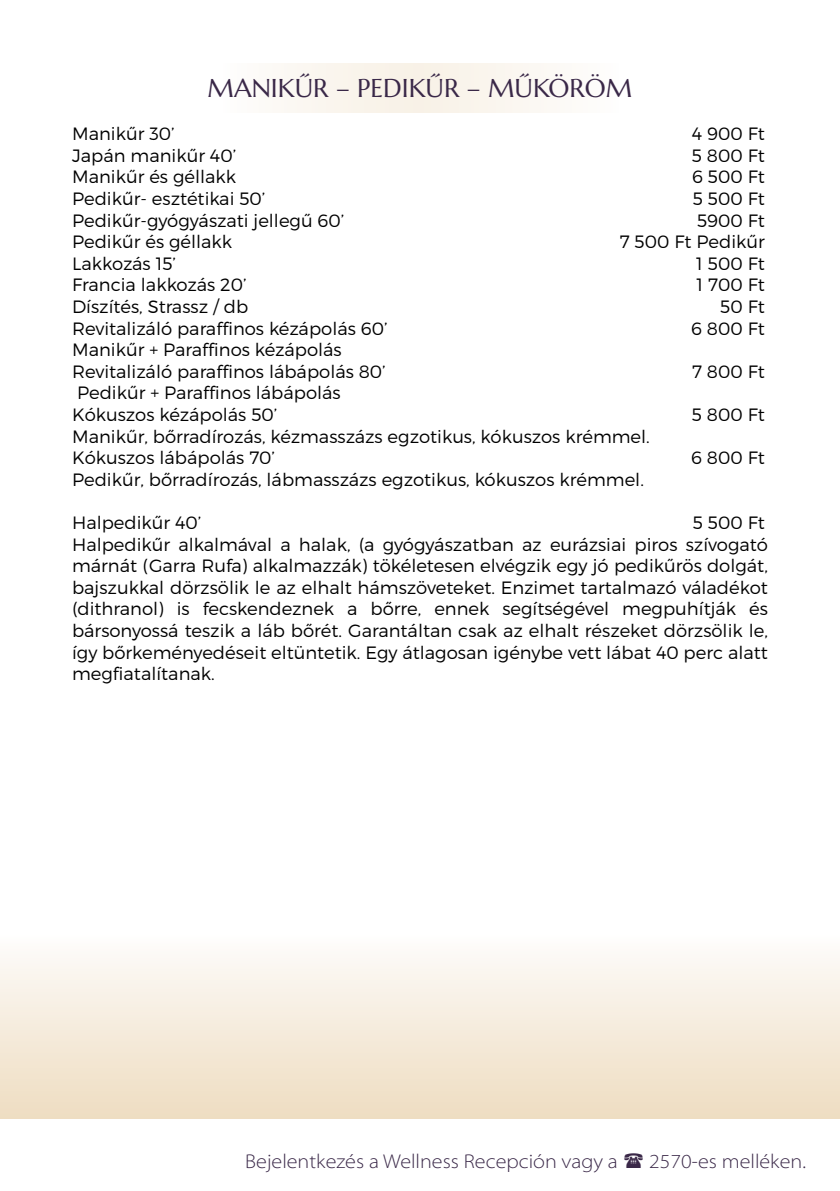
<style>
.page{position:relative;width:840px;height:1191px;background:#fff}
.page>*{position:absolute;margin:0;border:0;box-sizing:border-box;transform-origin:0 0}
.t1{font:25.8px "Marcellus";color:#3a2848}
.t2{font:300 semi-expanded 20px "Myriad Pro";color:#3a2848}
.t3{font:300 17.8px/21.6px "Montserrat";color:#000}
</style>
<div class="page">
<div style="left:0;top:935px;width:839px;height:184px;background:linear-gradient(to bottom,#fdfcfb,#eeddc1)"></div>
<div style="left:221px;top:63px;width:397px;height:49px;background:#fbf6f0"></div>
<h1 class="t1" style="left:207px;top:72px;width:426px">MANIKŰR – PEDIKŰR – MŰKÖRÖM</h1>
<p class="t3" style="left:72px;top:123px;width:104px">Manikűr 30’</p>
<p class="t3" style="left:691px;top:123px;width:74px">4 900 Ft</p>
<p class="t3" style="left:72px;top:144px;width:165px">Japán manikűr 40’</p>
<p class="t3" style="left:691px;top:144px;width:74px">5 800 Ft</p>
<p class="t3" style="left:72px;top:166px;width:165px">Manikűr és géllakk</p>
<p class="t3" style="left:691px;top:166px;width:74px">6 500 Ft</p>
<p class="t3" style="left:72px;top:187px;width:195px">Pedikűr- esztétikai 50’</p>
<p class="t3" style="left:692px;top:187px;width:73px">5 500 Ft</p>
<p class="t3" style="left:72px;top:209px;width:274px">Pedikűr-gyógyászati jellegű 60’</p>
<p class="t3" style="left:696px;top:209px;width:69px">5900 Ft</p>
<p class="t3" style="left:72px;top:231px;width:161px">Pedikűr és géllakk</p>
<p class="t3" style="left:619px;top:231px;width:147px">7 500 Ft Pedikűr</p>
<p class="t3" style="left:72px;top:252px;width:105px">Lakkozás 15’</p>
<p class="t3" style="left:696px;top:252px;width:70px">1 500 Ft</p>
<p class="t3" style="left:72px;top:274px;width:176px">Francia lakkozás 20’</p>
<p class="t3" style="left:696px;top:274px;width:70px">1 700 Ft</p>
<p class="t3" style="left:72px;top:295px;width:177px">Díszítés, Strassz / db</p>
<p class="t3" style="left:719px;top:295px;width:46px">50 Ft</p>
<p class="t3" style="left:72px;top:317px;width:317px">Revitalizáló paraffinos kézápolás 60’</p>
<p class="t3" style="left:690px;top:317px;width:75px">6 800 Ft</p>
<p class="t3" style="left:72px;top:339px;width:315px">Manikűr + Paraffinos kézápolás<br>Revitalizáló paraffinos lábápolás 80’</p>
<p class="t3" style="left:691px;top:360px;width:74px">7 800 Ft</p>
<p class="t3" style="left:72px;top:382px;width:270px">Pedikűr + Paraffinos lábápolás<br>Kókuszos kézápolás 50’</p>
<p class="t3" style="left:72px;top:425px;width:579px">Manikűr, bőrradírozás, kézmasszázs egzotikus, kókuszos krémmel.<br>Kókuszos lábápolás 70’</p>
<p class="t3" style="left:691px;top:403px;width:74px">5 800 Ft</p>
<p class="t3" style="left:690px;top:447px;width:75px">6 800 Ft</p>
<p class="t3" style="left:72px;top:468px;width:573px">Pedikűr, bőrradírozás, lábmasszázs egzotikus, kókuszos krémmel.</p>
<p class="t3" style="left:72px;top:511px;width:131px">Halpedikűr 40’</p>
<p class="t3" style="left:72px;top:511px;width:697px;text-indent:620px">5 500 Ft Halpedikűr alkalmával a halak, (a gyógyászatban az eurázsiai piros szívogató márnát (Garra Rufa) alkalmazzák) tökéletesen elvégzik egy jó pedikűrös dolgát, bajszukkal dörzsölik le az elhalt hámszöveteket. Enzimet tartalmazó váladékot (dithranol) is fecskendeznek a bőrre, ennek segítségével megpuhítják és bársonyossá teszik a láb bőrét. Garantáltan csak az elhalt részeket dörzsölik le, így bőrkeményedéseit eltüntetik. Egy átlagosan igénybe vett lábat 40 perc alatt megfiatalítanak.</p>
<p class="t2" style="left:245px;top:1149px;width:374px">Bejelentkezés a Wellness Recepción vagy a</p>
<p class="t2" style="left:649px;top:1149px;width:158px">2570-es melléken.</p>
</div>
